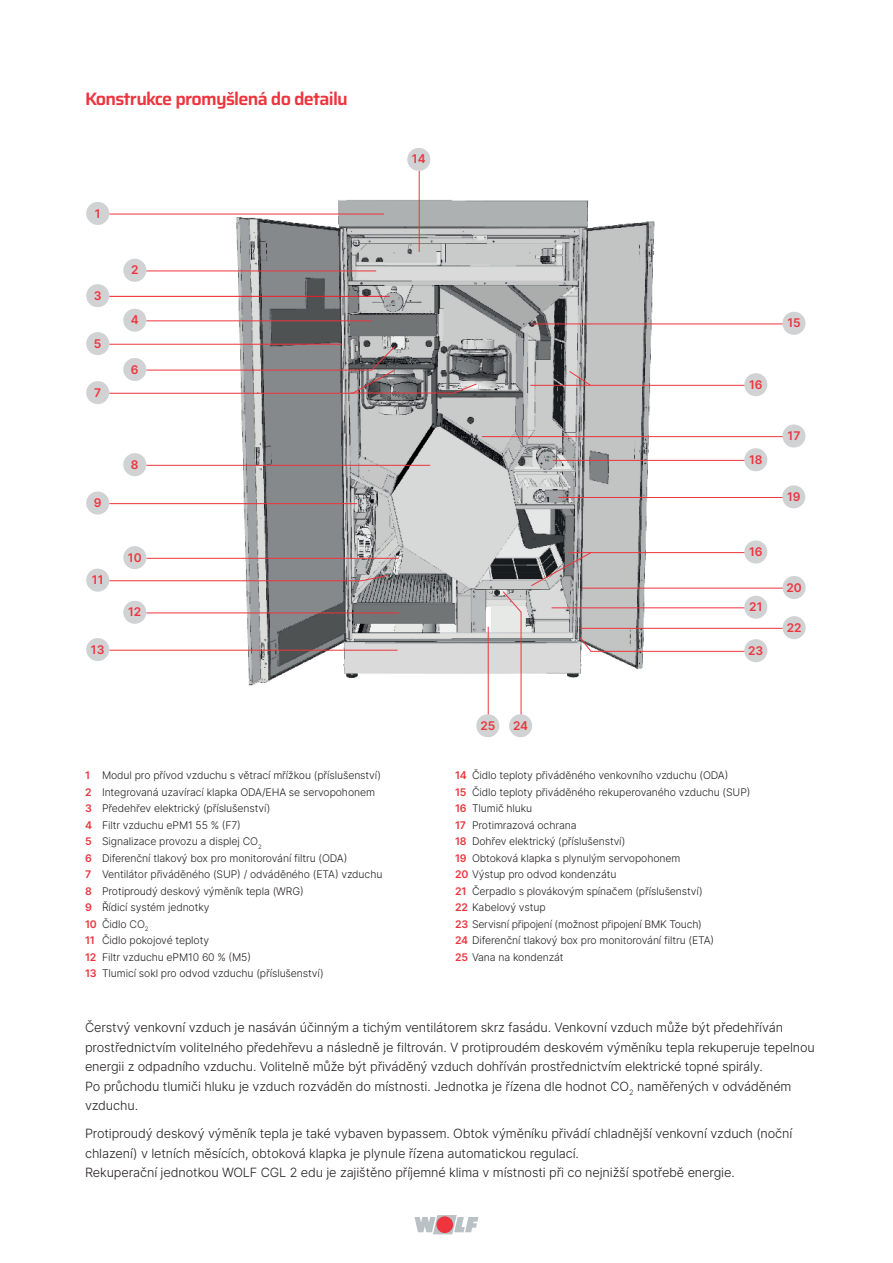
<style>
.page{position:relative;width:893px;height:1263px;background:#fff}
.page>*{position:absolute;margin:0;border:0;box-sizing:border-box;transform-origin:0 0}
.Headline_rot{font:600 18px "Saira";letter-spacing:-.04em;color:#ee343d}
.t1{font:300 12.75px/19.5px "Inter";letter-spacing:-.01em;color:#231f20}
.t2{font:12px "Inter";color:#ee343d}
.t3{font:300 10.5px "Inter";letter-spacing:-.01em;color:#231f20}
.s1{font-weight:400;color:#ee343d}
</style>
<div class="page">
<img style="left:226px;top:197px;width:445px;height:491px">
<div style="left:86px;top:202px;width:23px;height:23px;background:#d1d2d4;border-radius:50%"></div>
<hr style="left:109px;top:214px;width:275px;height:1px;background:#ee343d">
<div style="left:123px;top:259px;width:23px;height:23px;background:#d1d2d4;border-radius:50%"></div>
<hr style="left:146px;top:271px;width:230px;height:1px;background:#ee343d">
<div style="left:86px;top:284px;width:23px;height:23px;background:#d1d2d4;border-radius:50%"></div>
<hr style="left:109px;top:296px;width:281px;height:1px;background:#ee1b2c">
<div style="left:123px;top:309px;width:23px;height:23px;background:#d1d2d4;border-radius:50%"></div>
<hr style="left:146px;top:320px;width:226px;height:1px;background:#ee343d">
<div style="left:86px;top:332px;width:23px;height:23px;background:#d1d2d4;border-radius:50%"></div>
<hr style="left:109px;top:344px;width:233px;height:1px;background:#ee343d">
<div style="left:86px;top:381px;width:23px;height:23px;background:#d1d2d4;border-radius:50%"></div>
<svg style="left:109px;top:345px;width:368px;height:49px"></svg>
<div style="left:123px;top:453px;width:23px;height:23px;background:#d1d2d4;border-radius:50%"></div>
<hr style="left:146px;top:465px;width:284px;height:1px;background:#ee343d">
<div style="left:86px;top:491px;width:23px;height:23px;background:#d1d2d4;border-radius:50%"></div>
<hr style="left:109px;top:503px;width:248px;height:1px;background:#ee343d">
<div style="left:123px;top:546px;width:23px;height:23px;background:#d1d2d4;border-radius:50%"></div>
<hr style="left:146px;top:558px;width:253px;height:1px;background:#ee343d">
<div style="left:86px;top:569px;width:23px;height:23px;background:#d1d2d4;border-radius:50%"></div>
<svg style="left:109px;top:575px;width:278px;height:6px"></svg>
<div style="left:123px;top:601px;width:23px;height:23px;background:#d1d2d4;border-radius:50%"></div>
<hr style="left:146px;top:612px;width:253px;height:1px;background:#ee343d">
<div style="left:86px;top:638px;width:23px;height:23px;background:#d1d2d4;border-radius:50%"></div>
<hr style="left:109px;top:650px;width:288px;height:1px;background:#ee343d">
<hr style="left:419px;top:171px;width:1px;height:81px;background:#ee343d">
<div style="left:407px;top:148px;width:23px;height:23px;background:#d1d2d4;border-radius:50%"></div>
<hr style="left:531px;top:324px;width:255px;height:1px;background:#ee343d">
<div style="left:782px;top:312px;width:23px;height:23px;background:#d1d2d4;border-radius:50%"></div>
<hr style="left:530px;top:385px;width:218px;height:1px;background:#ee343d">
<div style="left:744px;top:373px;width:23px;height:23px;background:#d1d2d4;border-radius:50%"></div>
<svg style="left:568px;top:370px;width:23px;height:16px"></svg>
<hr style="left:482px;top:436px;width:304px;height:1px;background:#ee343d">
<div style="left:782px;top:424px;width:23px;height:23px;background:#d1d2d4;border-radius:50%"></div>
<hr style="left:553px;top:460px;width:195px;height:1px;background:#ee343d">
<div style="left:744px;top:448px;width:23px;height:23px;background:#d1d2d4;border-radius:50%"></div>
<hr style="left:558px;top:497px;width:228px;height:1px;background:#ee343d">
<div style="left:782px;top:485px;width:23px;height:23px;background:#d1d2d4;border-radius:50%"></div>
<hr style="left:568px;top:552px;width:180px;height:1px;background:#ee343d">
<div style="left:744px;top:540px;width:23px;height:23px;background:#d1d2d4;border-radius:50%"></div>
<svg style="left:530px;top:552px;width:62px;height:35px"></svg>
<hr style="left:582px;top:588px;width:204px;height:1px;background:#ee343d">
<div style="left:783px;top:576px;width:23px;height:23px;background:#d1d2d4;border-radius:50%"></div>
<hr style="left:552px;top:607px;width:196px;height:1px;background:#ee343d">
<div style="left:744px;top:596px;width:23px;height:23px;background:#d1d2d4;border-radius:50%"></div>
<hr style="left:580px;top:628px;width:206px;height:1px;background:#ee343d">
<div style="left:783px;top:616px;width:23px;height:23px;background:#d1d2d4;border-radius:50%"></div>
<svg style="left:579px;top:636px;width:165px;height:16px"></svg>
<div style="left:744px;top:639px;width:23px;height:23px;background:#d1d2d4;border-radius:50%"></div>
<svg style="left:502px;top:590px;width:20px;height:124px"></svg>
<div style="left:509px;top:714px;width:23px;height:23px;background:#d1d2d4;border-radius:50%"></div>
<div style="left:486px;top:607px;width:5px;height:25px;background:#fff"></div>
<hr style="left:488px;top:627px;width:1px;height:90px;background:#ee343d">
<div style="left:476px;top:714px;width:23px;height:23px;background:#d1d2d4;border-radius:50%"></div>
<svg style="left:414px;top:1215px;width:64px;height:19px"></svg>
<div style="left:436px;top:1216px;width:17px;height:17px;background:#ee343d;border-radius:50%"></div>
<p class="Headline_rot" style="left:85px;top:85px;width:264px">Konstrukce promyšlená do detailu</p>
<p class="t2" style="left:95px;top:204px;width:7px">1</p>
<p class="t2" style="left:94px;top:287px;width:9px">3</p>
<p class="t2" style="left:94px;top:335px;width:9px">5</p>
<p class="t2" style="left:94px;top:384px;width:9px">7</p>
<p class="t2" style="left:131px;top:261px;width:9px">2</p>
<p class="t2" style="left:131px;top:311px;width:9px">4</p>
<p class="t2" style="left:131px;top:360px;width:9px">6</p>
<p class="t2" style="left:94px;top:494px;width:9px">9</p>
<p class="t2" style="left:92px;top:571px;width:13px">11</p>
<p class="t2" style="left:91px;top:640px;width:15px">13</p>
<p class="t2" style="left:131px;top:456px;width:9px">8</p>
<p class="t2" style="left:128px;top:549px;width:15px">10</p>
<p class="t2" style="left:128px;top:603px;width:15px">12</p>
<p class="t3" style="left:85px;top:768px;width:298px"><span class="s1">1</span> Modul pro přívod vzduchu s větrací mřížkou (příslušenství)</p>
<p class="t3" style="left:85px;top:784px;width:292px"><span class="s1">2</span> Integrovaná uzavírací klapka ODA/EHA se servopohonem</p>
<p class="t3" style="left:85px;top:801px;width:187px"><span class="s1">3</span> Předehřev elektrický (příslušenství)</p>
<p class="t3" style="left:85px;top:817px;width:157px"><span class="s1">4</span> Filtr vzduchu ePM1 55 % (F7)</p>
<p class="t3" style="left:85px;top:834px;width:178px"><span class="s1">5</span> Signalizace provozu a displej CO<sub>2</sub></p>
<p class="t3" style="left:85px;top:850px;width:264px"><span class="s1">6</span> Diferenční tlakový box pro monitorování filtru (ODA)</p>
<p class="t3" style="left:85px;top:867px;width:299px"><span class="s1">7</span> Ventilátor přiváděného (SUP) / odváděného (ETA) vzduchu</p>
<p class="t3" style="left:85px;top:883px;width:220px"><span class="s1">8</span> Protiproudý deskový výměník tepla (WRG)</p>
<p class="t3" style="left:85px;top:900px;width:126px"><span class="s1">9</span> Řídicí systém jednotky</p>
<p class="t3" style="left:85px;top:916px;width:65px"><span class="s1">10</span> Čidlo CO<sub>2</sub></p>
<p class="t3" style="left:85px;top:933px;width:126px"><span class="s1">11</span> Čidlo pokojové teploty</p>
<p class="t3" style="left:85px;top:949px;width:168px"><span class="s1">12</span> Filtr vzduchu ePM10 60 % (M5)</p>
<p class="t3" style="left:85px;top:966px;width:240px"><span class="s1">13</span> Tlumicí sokl pro odvod vzduchu (příslušenství)</p>
<p class="t2" style="left:412px;top:150px;width:15px">14</p>
<p class="t2" style="left:749px;top:376px;width:15px">16</p>
<p class="t2" style="left:749px;top:451px;width:15px">18</p>
<p class="t2" style="left:749px;top:543px;width:15px">16</p>
<p class="t2" style="left:749px;top:598px;width:15px">21</p>
<p class="t2" style="left:748px;top:642px;width:17px">23</p>
<p class="t2" style="left:787px;top:314px;width:15px">15</p>
<p class="t2" style="left:788px;top:427px;width:14px">17</p>
<p class="t2" style="left:787px;top:488px;width:15px">19</p>
<p class="t2" style="left:786px;top:578px;width:17px">20</p>
<p class="t2" style="left:787px;top:619px;width:16px">22</p>
<p class="t2" style="left:480px;top:717px;width:16px">25</p>
<p class="t2" style="left:513px;top:717px;width:17px">24</p>
<p class="t3" style="left:455px;top:768px;width:275px"><span class="s1">14</span> Čidlo teploty přiváděného venkovního vzduchu (ODA)</p>
<p class="t3" style="left:455px;top:784px;width:297px"><span class="s1">15</span> Čidlo teploty přiváděného rekuperovaného vzduchu (SUP)</p>
<p class="t3" style="left:455px;top:801px;width:79px"><span class="s1">16</span> Tlumič hluku</p>
<p class="t3" style="left:455px;top:817px;width:123px"><span class="s1">17</span> Protimrazová ochrana</p>
<p class="t3" style="left:455px;top:834px;width:172px"><span class="s1">18</span> Dohřev elektrický (příslušenství)</p>
<p class="t3" style="left:455px;top:850px;width:227px"><span class="s1">19</span> Obtoková klapka s plynulým servopohonem</p>
<p class="t3" style="left:455px;top:867px;width:163px"><span class="s1">20</span> Výstup pro odvod kondenzátu</p>
<p class="t3" style="left:455px;top:883px;width:249px"><span class="s1">21</span> Čerpadlo s plovákovým spínačem (příslušenství)</p>
<p class="t3" style="left:455px;top:900px;width:92px"><span class="s1">22</span> Kabelový vstup</p>
<p class="t3" style="left:455px;top:916px;width:248px"><span class="s1">23</span> Servisní připojení (možnost připojení BMK Touch)</p>
<p class="t3" style="left:455px;top:933px;width:261px"><span class="s1">24</span> Diferenční tlakový box pro monitorování filtru (ETA)</p>
<p class="t3" style="left:455px;top:949px;width:110px"><span class="s1">25</span> Vana na kondenzát</p>
<p class="t1" style="left:85px;top:1017px;width:731px">Čerstvý venkovní vzduch je nasáván účinným a tichým ventilátorem skrz fasádu. Venkovní vzduch může být předehříván prostřednictvím volitelného předehřevu a následně je filtrován. V protiproudém deskovém výměníku tepla rekuperuje tepelnou energii z odpadního vzduchu. Volitelně může být přiváděný vzduch dohříván prostřednictvím elektrické topné spirály.<br>Po průchodu tlumiči hluku je vzduch rozváděn do místnosti. Jednotka je řízena dle hodnot CO<sub>2</sub> naměřených v odváděném vzduchu.</p>
<p class="t1" style="left:85px;top:1123px;width:709px">Protiproudý deskový výměník tepla je také vybaven bypassem. Obtok výměníku přivádí chladnější venkovní vzduch (noční chlazení) v letních měsících, obtoková klapka je plynule řízena automatickou regulací.</p>
<p class="t1" style="left:85px;top:1162px;width:651px">Rekuperační jednotkou WOLF CGL 2 edu je zajištěno příjemné klima v místnosti při co nejnižší spotřebě energie.</p>
</div>
